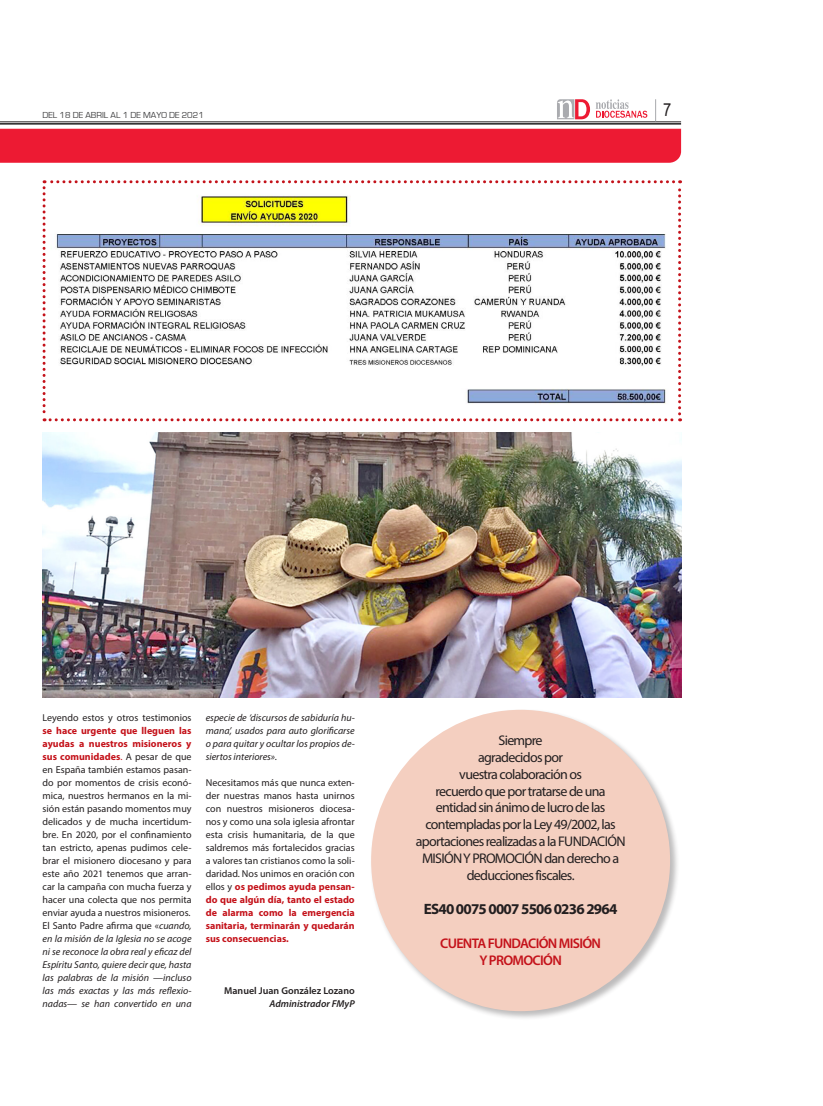
<style>
.page{position:relative;width:823px;height:1106px;background:#fff}
.page>*{position:absolute;margin:0;border:0;box-sizing:border-box;transform-origin:0 0}
.t1{font:18px "Arial Narrow";color:#231f20}
.Párrafo_NODI{font:700 15px "Myriad Pro";letter-spacing:-.05em;color:#231f20}
.Párrafo_NODI-2{font:14px "Myriad Pro";letter-spacing:-.05em;color:#231f20}
.Párrafo_NODI-3{font:600 14px "Myriad Pro";letter-spacing:-.05em;color:#c4121a}
.Párrafo_NODI-4{font:10px/13px "Myriad Pro";color:#231f20;text-align:justify}
.Párrafo_NODI-5{font:italic 10px/13px "Myriad Pro";color:#231f20;text-align:justify}
.Párrafo_NODI-6{font:600 10px "Myriad Pro";color:#231f20}
.Párrafo_NODI-7{font:italic 600 10px "Myriad Pro";color:#231f20}
.t2{font:9px "Eurostile";color:#3e3e3f}
.s1{font-weight:700;color:#c4121a}
.s2{color:#c4121a}
.s3{font-style:normal}
</style>
<div class="page">
<div style="left:369px;top:708px;width:310px;height:312px;background:#231f20;opacity:.3"></div>
<div style="left:371px;top:709px;width:298px;height:302px;background:#f4cfc0;border-radius:50%"></div>
<hr style="left:0;top:122px;width:680px;height:1px;background:#231f20">
<hr style="left:0;top:123px;width:680px;height:2px;background:#231f20">
<svg style="left:557px;top:99px;width:32px;height:20px"></svg>
<svg style="left:596px;top:99px;width:51px;height:19px"></svg>
<div style="left:0;top:129px;width:680px;height:34px;background:#ed1a33"></div>
<svg style="left:43px;top:180px;width:637px;height:241px"></svg>
<img style="left:43px;top:432px;width:637px;height:266px">
<p class="t2" style="left:43px;top:110px;width:163px">DEL 18 DE ABRIL AL 1 DE MAYO DE 2021</p>
<p class="t1" style="left:662px;top:97px;width:10px">7</p>
<p class="Párrafo_NODI-4" style="left:43px;top:710px;width:150px">Leyendo estos y otros testimonios <span class="s1">se hace urgente que lleguen las ayudas a nuestros misioneros y sus comunidades</span><span class="s2">.</span> A pesar de que en España también estamos pasan&shy;do por momentos de crisis econó&shy;mica, nuestros hermanos en la mi&shy;sión están pasando momentos muy delicados y de mucha incertidum&shy;bre. En 2020, por el confinamiento tan estricto, apenas pudimos cele&shy;brar el misionero diocesano y para este año 2021 tenemos que arran&shy;car la campaña con mucha fuerza y hacer una colecta que nos permita enviar ayuda a nuestros misioneros.</p>
<p class="Párrafo_NODI-5" style="left:43px;top:918px;width:150px"><span class="s3">El Santo Padre afirma que «</span>cuando, en la misión de la Iglesia no se acoge ni se reconoce la obra real y eficaz del Espíritu Santo, quiere decir que, hasta las palabras de la misión —incluso las más exactas y las más reflexio&shy;nadas— se han convertido en una</p>
<p class="Párrafo_NODI-5" style="left:206px;top:710px;width:150px">especie de ‘discursos de sabiduría hu&shy;mana’, usados para auto glorificarse o para quitar y ocultar los propios de&shy;siertos interiores».</p>
<p class="Párrafo_NODI-4" style="left:206px;top:775px;width:150px">Necesitamos más que nunca exten&shy;der nuestras manos hasta unirnos con nuestros misioneros diocesa&shy;nos y como una sola iglesia afrontar esta crisis humanitaria, de la que saldremos más fortalecidos gracias a valores tan cristianos como la soli&shy;daridad. Nos unimos en oración con ellos y <span class="s1">os pedimos ayuda pensan&shy;do que algún día, tanto el estado de alarma como la emergencia sanitaria, terminarán y quedarán sus consecuencias.</span></p>
<p class="Párrafo_NODI-6" style="left:224px;top:984px;width:132px">Manuel Juan González Lozano</p>
<p class="Párrafo_NODI-7" style="left:269px;top:997px;width:87px">Administrador FMyP</p>
<p class="Párrafo_NODI-2" style="left:498px;top:732px;width:46px">Siempre</p>
<p class="Párrafo_NODI-2" style="left:478px;top:748px;width:86px">agradecidos por</p>
<p class="Párrafo_NODI-2" style="left:459px;top:765px;width:124px">vuestra colaboración os</p>
<p class="Párrafo_NODI-2" style="left:435px;top:782px;width:171px">recuerdo que por tratarse de una</p>
<p class="Párrafo_NODI-2" style="left:435px;top:799px;width:171px">entidad sin ánimo de lucro de las</p>
<p class="Párrafo_NODI-2" style="left:425px;top:816px;width:192px">contempladas por la Ley 49/2002, las</p>
<p class="Párrafo_NODI-2" style="left:415px;top:832px;width:211px">aportaciones realizadas a la FUNDACIÓN</p>
<p class="Párrafo_NODI-2" style="left:422px;top:849px;width:198px">MISIÓN Y PROMOCIÓN dan derecho a</p>
<p class="Párrafo_NODI-2" style="left:466px;top:866px;width:109px">deducciones fiscales.</p>
<p class="Párrafo_NODI" style="left:423px;top:899px;width:195px">ES40 0075 0007 5506 0236 2964</p>
<p class="Párrafo_NODI-3" style="left:440px;top:934px;width:162px">CUENTA FUNDACIÓN MISIÓN</p>
<p class="Párrafo_NODI-3" style="left:479px;top:951px;width:84px">Y PROMOCIÓN</p>
</div>
